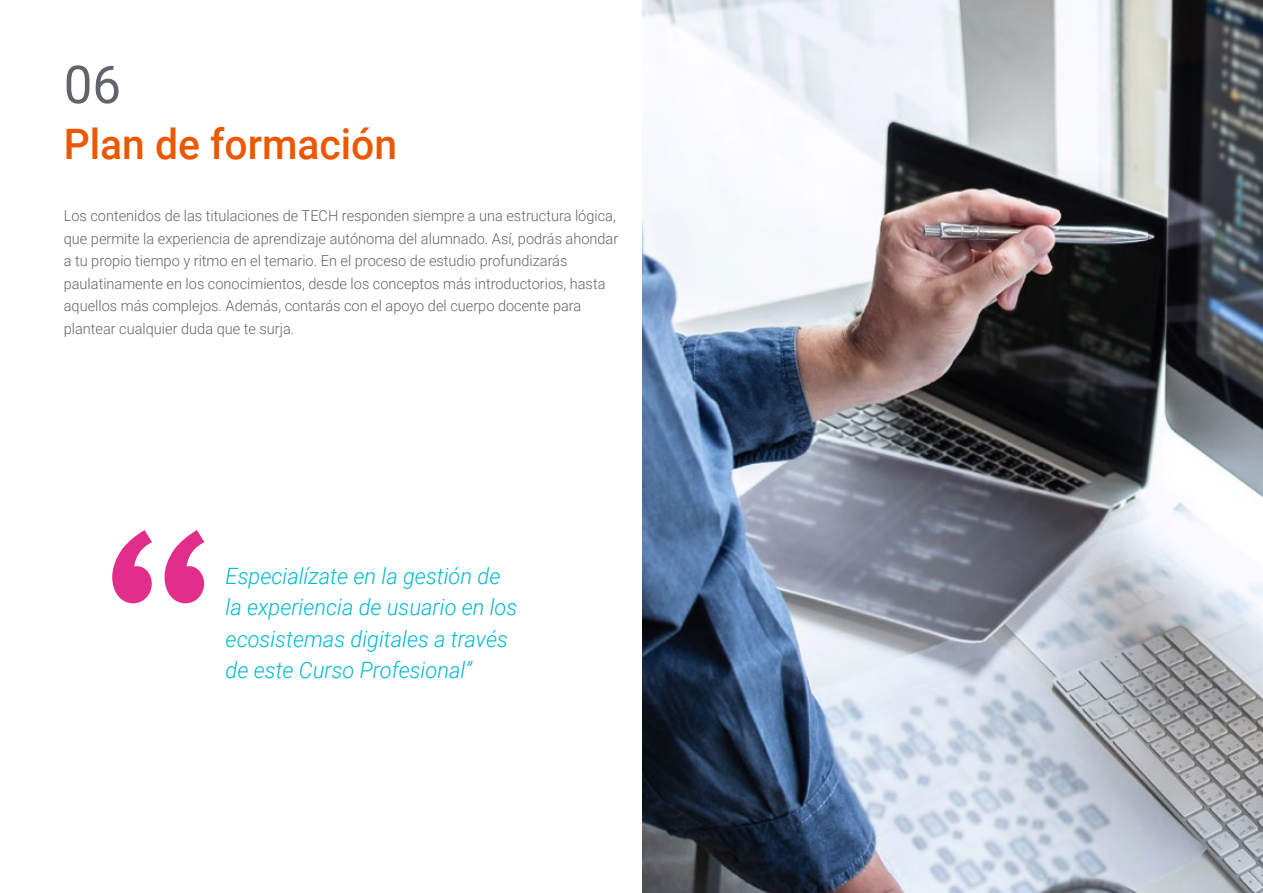
<style>
.page{position:relative;width:1263px;height:893px;background:#fff}
.page>*{position:absolute;margin:0;border:0;box-sizing:border-box;transform-origin:0 0}
.t1{font:52.5px "Roboto";color:#61646a}
.t2{font:500 42px "Roboto";color:#ec5800}
.t3{font:italic 300 22.5px/31.5px "Roboto";color:#00bacf}
.t4{font:300 15px/22.5px "Roboto";color:#61646a}
</style>
<div class="page">
<svg style="left:112px;top:530px;width:92px;height:73px"></svg>
<img style="left:642px;top:0;width:621px;height:893px">
<h1 class="t1" style="left:64px;top:48px;width:59px">06</h1>
<h2 class="t2" style="left:64px;top:115px;width:335px">Plan de formación</h2>
<p class="t4" style="left:64px;top:204px;width:556px">Los contenidos de las titulaciones de TECH responden siempre a una estructura lógica, que permite la experiencia de aprendizaje autónoma del alumnado. Así, podrás ahondar a tu propio tiempo y ritmo en el temario. En el proceso de estudio profundizarás paulatinamente en los conocimientos, desde los conceptos más introductorios, hasta aquellos más complejos. Además, contarás con el apoyo del cuerpo docente para plantear cualquier duda que te surja.</p>
<h3 class="t3" style="left:226px;top:559px;width:293px">Especialízate en la gestión de la experiencia de usuario en los ecosistemas digitales a través de este Curso Profesional”</h3>
</div>
